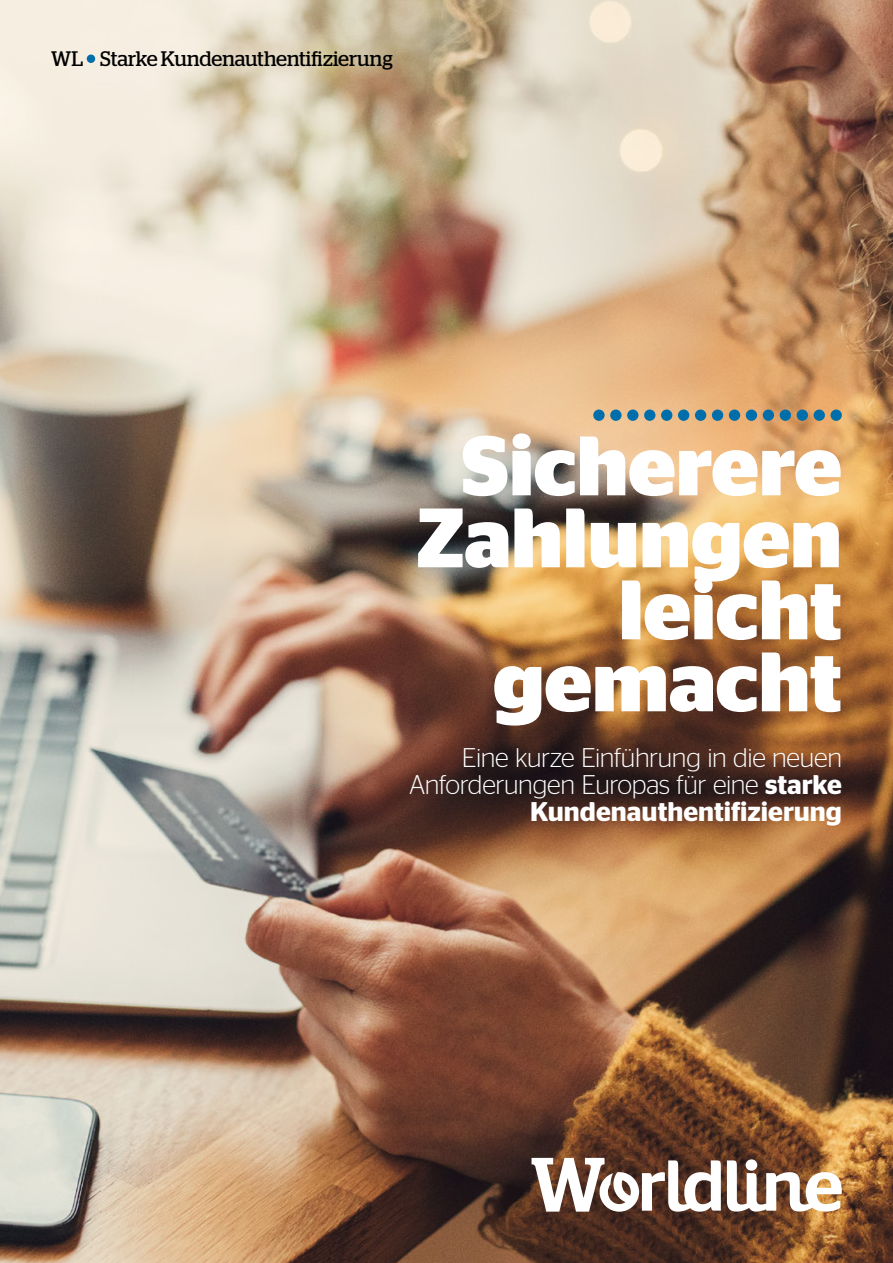
<style>
.page{position:relative;width:893px;height:1263px;background:#fff}
.page>*{position:absolute;margin:0;border:0;box-sizing:border-box;transform-origin:0 0}
.t1{font:700 84px/72px "Stag Sans";letter-spacing:-.005em;color:#fff;text-align:right}
.t2{font:300 27px/27px "Stag Sans";letter-spacing:-.015em;color:#fff;text-align:right}
.t3{font:21px "Stag";color:#000}
.s1{font-weight:600}
</style>
<div class="page">
<img style="left:0;top:0;width:893px;height:1263px">
<svg style="left:727px;top:1160px;width:115px;height:51px"></svg>
<svg style="left:531px;top:1158px;width:190px;height:54px"></svg>
<div style="left:87px;top:55px;width:8px;height:8px;background:#006eab;border-radius:50%"></div>
<div style="left:593px;top:409px;width:12px;height:12px;background:#006eab;border-radius:50%"></div>
<div style="left:610px;top:409px;width:12px;height:12px;background:#006eab;border-radius:50%"></div>
<div style="left:627px;top:409px;width:11px;height:12px;background:#006eab;border-radius:50%"></div>
<div style="left:644px;top:409px;width:11px;height:12px;background:#006eab;border-radius:50%"></div>
<div style="left:661px;top:409px;width:11px;height:12px;background:#006eab;border-radius:50%"></div>
<div style="left:678px;top:409px;width:11px;height:12px;background:#006eab;border-radius:50%"></div>
<div style="left:695px;top:409px;width:11px;height:12px;background:#006eab;border-radius:50%"></div>
<div style="left:712px;top:409px;width:11px;height:12px;background:#006eab;border-radius:50%"></div>
<div style="left:729px;top:409px;width:11px;height:12px;background:#006eab;border-radius:50%"></div>
<div style="left:746px;top:409px;width:11px;height:12px;background:#006eab;border-radius:50%"></div>
<div style="left:763px;top:409px;width:11px;height:12px;background:#006eab;border-radius:50%"></div>
<div style="left:780px;top:409px;width:11px;height:12px;background:#006eab;border-radius:50%"></div>
<div style="left:797px;top:409px;width:11px;height:12px;background:#006eab;border-radius:50%"></div>
<div style="left:814px;top:409px;width:11px;height:12px;background:#006eab;border-radius:50%"></div>
<div style="left:830px;top:409px;width:12px;height:12px;background:#006eab;border-radius:50%"></div>
<p class="t3" style="left:51px;top:46px;width:343px">WL Starke Kundenauthentifizierung</p>
<h1 class="t1" style="left:416px;top:430px;width:428px">Sicherere<br>Zahlungen leicht gemacht</h1>
<p class="t2" style="left:409px;top:744px;width:434px">Eine kurze Einführung in die neuen<br>Anforderungen Europas für eine <span class="s1">starke<br>Kundenauthentifizierung</span></p>
</div>
